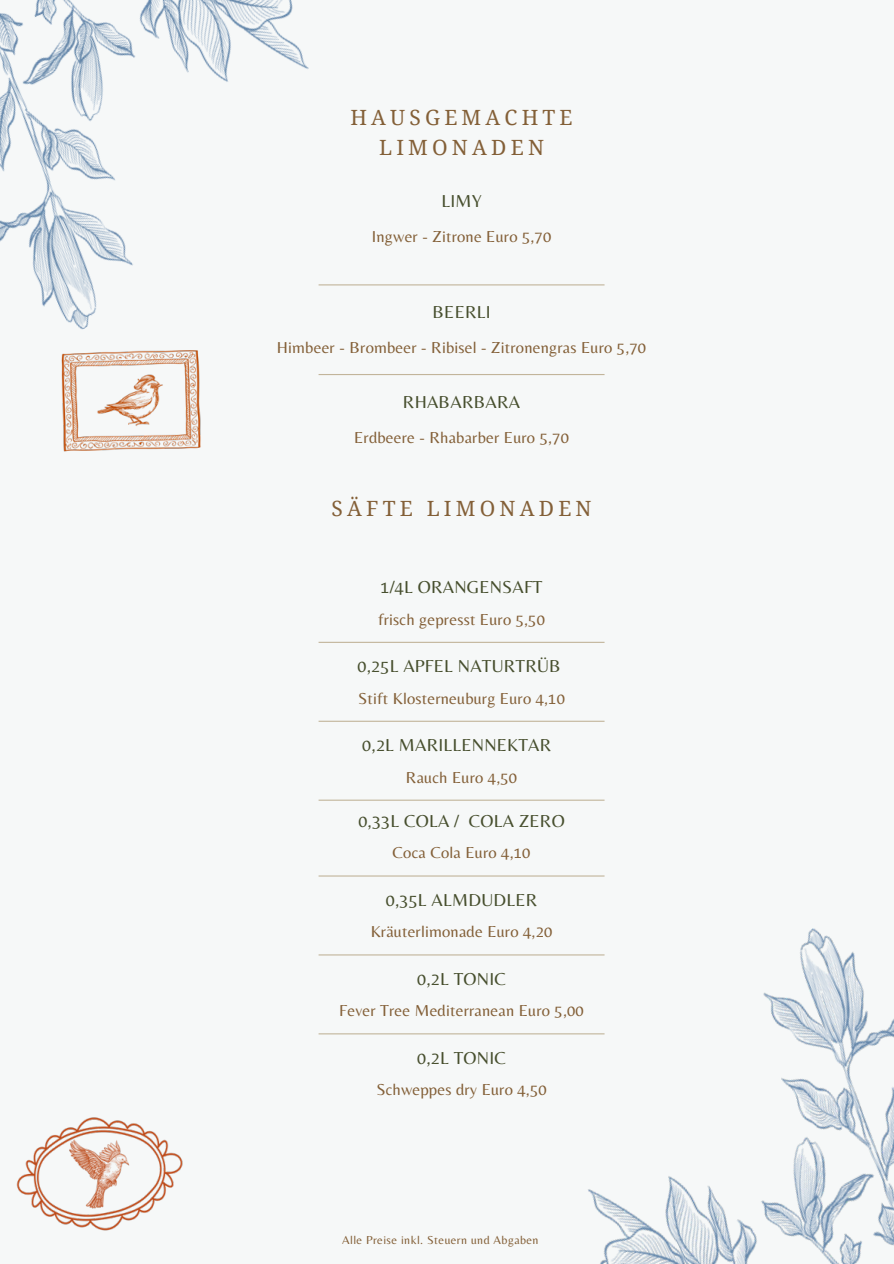
<style>
.page{position:relative;width:894px;height:1264px;background:#fff}
.page>*{position:absolute;margin:0;border:0;box-sizing:border-box;transform-origin:0 0}
.t1{font:21px/29.2px "Droid Serif";letter-spacing:.2em;color:#835f37;text-align:center}
.t2{font:18px "Belleza";letter-spacing:.01em;color:#474f2e}
.t3{font:16.5px "Belleza";letter-spacing:.01em;color:#835f37}
.t4{font:12px "Belleza";letter-spacing:.035em;color:#835f37}
</style>
<div class="page">
<div style="left:0;top:0;width:893px;height:1263px;background:#f6f8f8"></div>
<img style="left:0;top:0;width:403px;height:376px">
<img style="left:492px;top:928px;width:401px;height:335px">
<img style="left:50px;top:344px;width:163px;height:108px">
<img style="left:16px;top:1117px;width:167px;height:114px">
<hr style="left:318px;top:284px;width:286px;height:1px;background:#c2b59b">
<hr style="left:318px;top:374px;width:286px;height:1px;background:#c2b59b">
<hr style="left:318px;top:641px;width:286px;height:2px;background:#c2b59b">
<hr style="left:318px;top:875px;width:286px;height:1px;background:#c2b59b">
<hr style="left:318px;top:720px;width:286px;height:1px;background:#c2b59b">
<hr style="left:318px;top:799px;width:286px;height:1px;background:#c2b59b">
<hr style="left:318px;top:954px;width:286px;height:1px;background:#c2b59b">
<hr style="left:318px;top:1033px;width:286px;height:1px;background:#c2b59b">
<p class="t1" style="left:350px;top:103px;width:224px">HAUSGEMACHTE<br>LIMONADEN</p>
<p class="t2" style="left:441px;top:191px;width:42px">LIMY</p>
<p class="t3" style="left:371px;top:227px;width:181px">Ingwer - Zitrone Euro 5,70</p>
<p class="t2" style="left:432px;top:301px;width:60px">BEERLI</p>
<p class="t3" style="left:277px;top:338px;width:371px">Himbeer - Brombeer - Ribisel - Zitronengras Euro 5,70</p>
<p class="t2" style="left:403px;top:391px;width:119px">RHABARBARA</p>
<p class="t3" style="left:354px;top:427px;width:216px">Erdbeere - Rhabarber Euro 5,70</p>
<p class="t1" style="left:331px;top:494px;width:262px">SÄFTE LIMONADEN</p>
<p class="t2" style="left:380px;top:576px;width:163px">1/4L ORANGENSAFT</p>
<p class="t3" style="left:378px;top:609px;width:168px">frisch gepresst Euro 5,50</p>
<p class="t2" style="left:357px;top:655px;width:205px">0,25L APFEL NATURTRÜB</p>
<p class="t3" style="left:358px;top:688px;width:208px">Stift Klosterneuburg Euro 4,10</p>
<p class="t2" style="left:362px;top:734px;width:190px">0,2L MARILLENNEKTAR</p>
<p class="t3" style="left:406px;top:767px;width:113px">Rauch Euro 4,50</p>
<p class="t2" style="left:358px;top:810px;width:208px">0,33L COLA / COLA ZERO</p>
<p class="t3" style="left:392px;top:843px;width:139px">Coca Cola Euro 4,10</p>
<p class="t2" style="left:386px;top:889px;width:153px">0,35L ALMDUDLER</p>
<p class="t3" style="left:370px;top:922px;width:183px">Kräuterlimonade Euro 4,20</p>
<p class="t2" style="left:417px;top:968px;width:90px">0,2L TONIC</p>
<p class="t3" style="left:339px;top:1000px;width:246px">Fever Tree Mediterranean Euro 5,00</p>
<p class="t2" style="left:417px;top:1047px;width:90px">0,2L TONIC</p>
<p class="t3" style="left:376px;top:1079px;width:172px">Schweppes dry Euro 4,50</p>
<p class="t4" style="left:342px;top:1232px;width:198px">Alle Preise inkl. Steuern und Abgaben</p>
</div>
